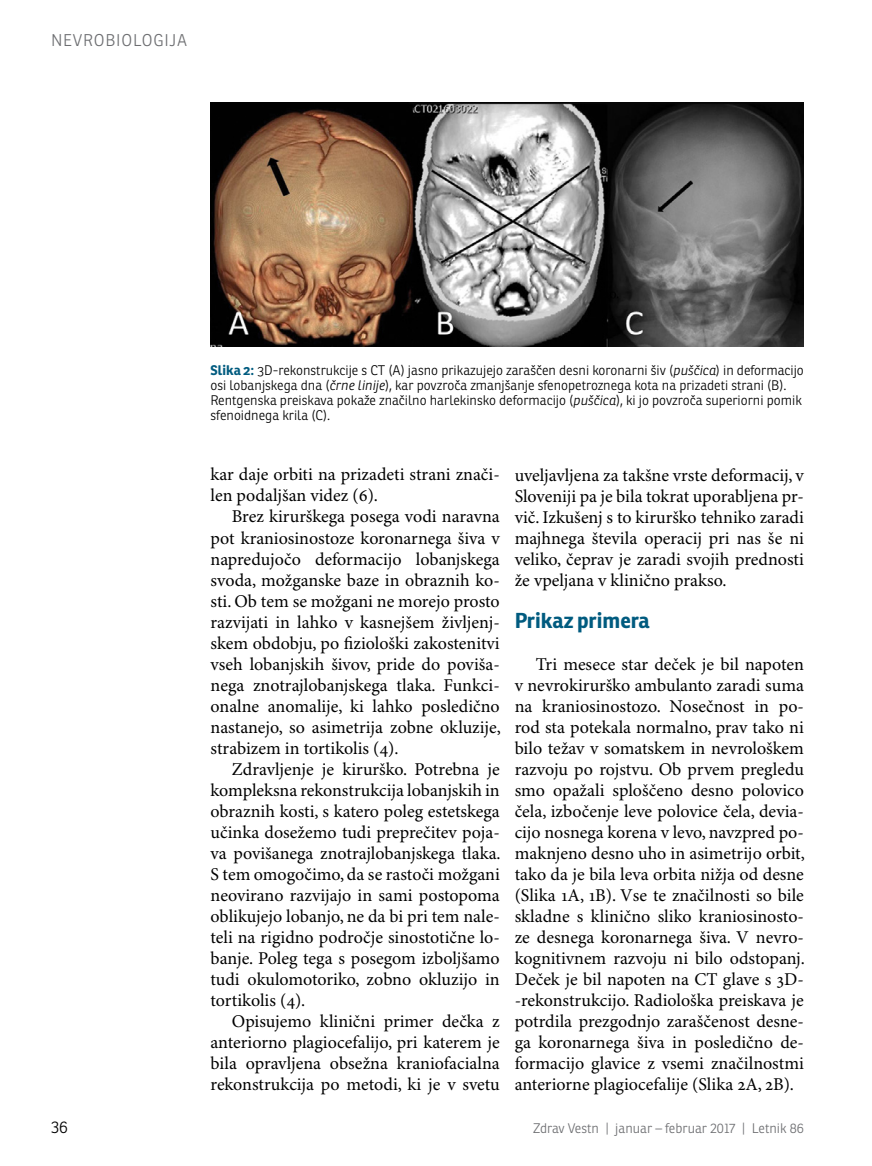
<style>
.page{position:relative;width:872px;height:1166px;background:#fff}
.page>*{position:absolute;margin:0;border:0;box-sizing:border-box;transform-origin:0 0}
.t1{font:700 21px "Ronnia";color:#005b7f}
.t2{font:18px/21px "Minion Pro";color:#000;text-align:justify}
.t3{font:300 16.5px "Ronnia";letter-spacing:.05em;color:#6d6e71}
.t4{font:300 16.5px "Ronnia";color:#000}
.t5{font:300 13.5px/15px "Ronnia";color:#000}
.t6{font:300 13.5px "Ronnia";color:#6d6e71}
.s1{font-weight:700;color:#005b7f}
.s2{font-style:italic}
</style>
<div class="page">
<img style="left:210px;top:102px;width:594px;height:244px">
<p class="t3" style="left:51px;top:30px;width:137px">Nevrobiologija</p>
<p class="t5" style="left:210px;top:363px;width:595px"><span class="s1">Slika 2:</span> 3D-rekonstrukcije s CT (A) jasno prikazujejo zaraščen desni koronarni šiv (<span class="s2">puščica</span>) in deformacijo osi lobanjskega dna (<span class="s2">črne linije</span>), kar povzroča zmanjšanje sfenopetroznega kota na prizadeti strani (B).<br>Rentgenska preiskava pokaže značilno harlekinsko deformacijo (<span class="s2">puščica</span>), ki jo povzroča superiorni pomik sfenoidnega krila (C).</p>
<p class="t2" style="left:210px;top:465px;width:291px">kar daje orbiti na prizadeti strani znači&shy;len podaljšan videz (6).</p>
<p class="t2" style="left:210px;top:507px;width:292px;text-indent:21px">Brez kirurškega posega vodi naravna pot kraniosinostoze koronarnega šiva v napredujočo deformacijo lobanjskega svoda, možganske baze in obraznih ko&shy;sti. Ob tem se možgani ne morejo prosto razvijati in lahko v kasnejšem življenj&shy;skem obdobju, po fiziološki zakostenitvi vseh lobanjskih šivov, pride do poviša&shy;nega znotrajlobanjskega tlaka. Funkci&shy;onalne anomalije, ki lahko posledično nastanejo, so asimetrija zobne okluzije, strabizem in tortikolis (4).</p>
<p class="t2" style="left:210px;top:759px;width:292px;text-indent:21px">Zdravljenje je kirurško. Potrebna je kompleksna rekonstrukcija lobanjskih in obraznih kosti, s katero poleg estetskega učinka dosežemo tudi preprečitev poja&shy;va povišanega znotrajlobanjskega tlaka.<br>S tem omogočimo, da se rastoči možgani neovirano razvijajo in sami postopoma oblikujejo lobanjo, ne da bi pri tem nale&shy;teli na rigidno področje sinostotične lo&shy;banje. Poleg tega s posegom izboljšamo tudi okulomotoriko, zobno okluzijo in tortikolis (4).</p>
<p class="t2" style="left:210px;top:1011px;width:291px;text-indent:21px">Opisujemo klinični primer dečka z anteriorno plagiocefalijo, pri katerem je bila opravljena obsežna kraniofacialna rekonstrukcija po metodi, ki je v svetu</p>
<p class="t2" style="left:514px;top:465px;width:291px">uveljavljena za takšne vrste deformacij, v Sloveniji pa je bila tokrat uporabljena pr&shy;vič. Izkušenj s to kirurško tehniko zaradi majhnega števila operacij pri nas še ni veliko, čeprav je zaradi svojih prednosti že vpeljana v klinično prakso.</p>
<p class="t1" style="left:514px;top:606px;width:136px">Prikaz primera</p>
<p class="t2" style="left:514px;top:654px;width:292px;text-indent:21px">Tri mesece star deček je bil napoten v nevrokirurško ambulanto zaradi suma na kraniosinostozo. Nosečnost in po&shy;rod sta potekala normalno, prav tako ni bilo težav v somatskem in nevrološkem razvoju po rojstvu. Ob prvem pregledu smo opažali sploščeno desno polovico čela, izbočenje leve polovice čela, devia&shy;cijo nosnega korena v levo, navzpred po&shy;maknjeno desno uho in asimetrijo orbit, tako da je bila leva orbita nižja od desne (Slika 1A, 1B). Vse te značilnosti so bile skladne s klinično sliko kraniosinosto&shy;ze desnega koronarnega šiva. V nevro&shy;kognitivnem razvoju ni bilo odstopanj.<br>Deček je bil napoten na CT glave s 3D--rekonstrukcijo. Radiološka preiskava je potrdila prezgodnjo zaraščenost desne&shy;ga koronarnega šiva in posledično de&shy;formacijo glavice z vsemi značilnostmi anteriorne plagiocefalije (Slika 2A, 2B).</p>
<p class="t4" style="left:51px;top:1116px;width:18px">36</p>
<p class="t6" style="left:533px;top:1119px;width:272px">Zdrav Vestn | januar – februar 2017 | Letnik 86</p>
</div>
